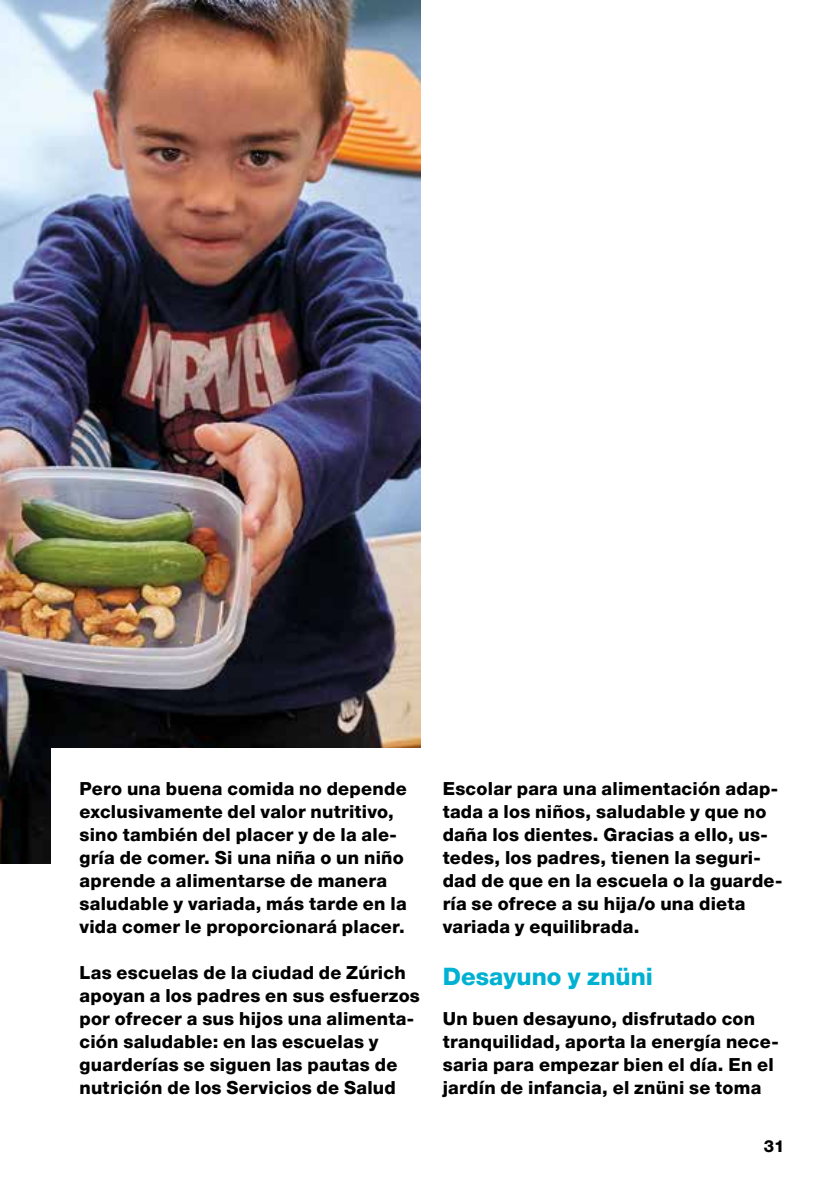
<style>
.page{position:relative;width:840px;height:1191px;background:#fff}
.page>*{position:absolute;margin:0;border:0;box-sizing:border-box;transform-origin:0 0}
.t1{font:800 24px "Helvetica Neue LT Pro";letter-spacing:.005em;color:#00b1d1}
.t2{font:800 18px/23px "Helvetica Neue LT Pro";letter-spacing:.015em;color:#000}
.t3{font:800 16.4px "Helvetica Neue LT Pro";color:#000}
</style>
<div class="page">
<img style="left:0;top:0;width:420px;height:864px">
<div style="left:51px;top:749px;width:395px;height:368px;background:#fff"></div>
<p class="t2" style="left:79px;top:777px;width:328px">Pero una buena comida no depende exclusivamente del valor nutritivo, sino también del placer y de la ale&shy;gría de comer. Si una niña o un niño aprende a alimentarse de manera saludable y variada, más tarde en la vida comer le proporcionará placer.</p>
<p class="t2" style="left:79px;top:961px;width:342px">Las escuelas de la ciudad de Zúrich apoyan a los padres en sus esfuerzos por ofrecer a sus hijos una alimenta&shy;ción saludable: en las escuelas y guarderías se siguen las pautas de nutrición de los Servicios de Salud</p>
<p class="t2" style="left:442px;top:777px;width:341px">Escolar para una alimentación adap&shy;tada a los niños, saludable y que no daña los dientes. Gracias a ello, us&shy;tedes, los padres, tienen la seguri&shy;dad de que en la escuela o la guarde&shy;ría se ofrece a su hija/o una dieta variada y equilibrada.</p>
<h1 class="t1" style="left:442px;top:962px;width:212px">Desayuno y znüni</h1>
<p class="t2" style="left:442px;top:1007px;width:337px">Un buen desayuno, disfrutado con tranquilidad, aporta la energía nece&shy;saria para empezar bien el día. En el jardín de infancia, el znüni se toma</p>
<p class="t3" style="left:763px;top:1136px;width:22px">31</p>
</div>
